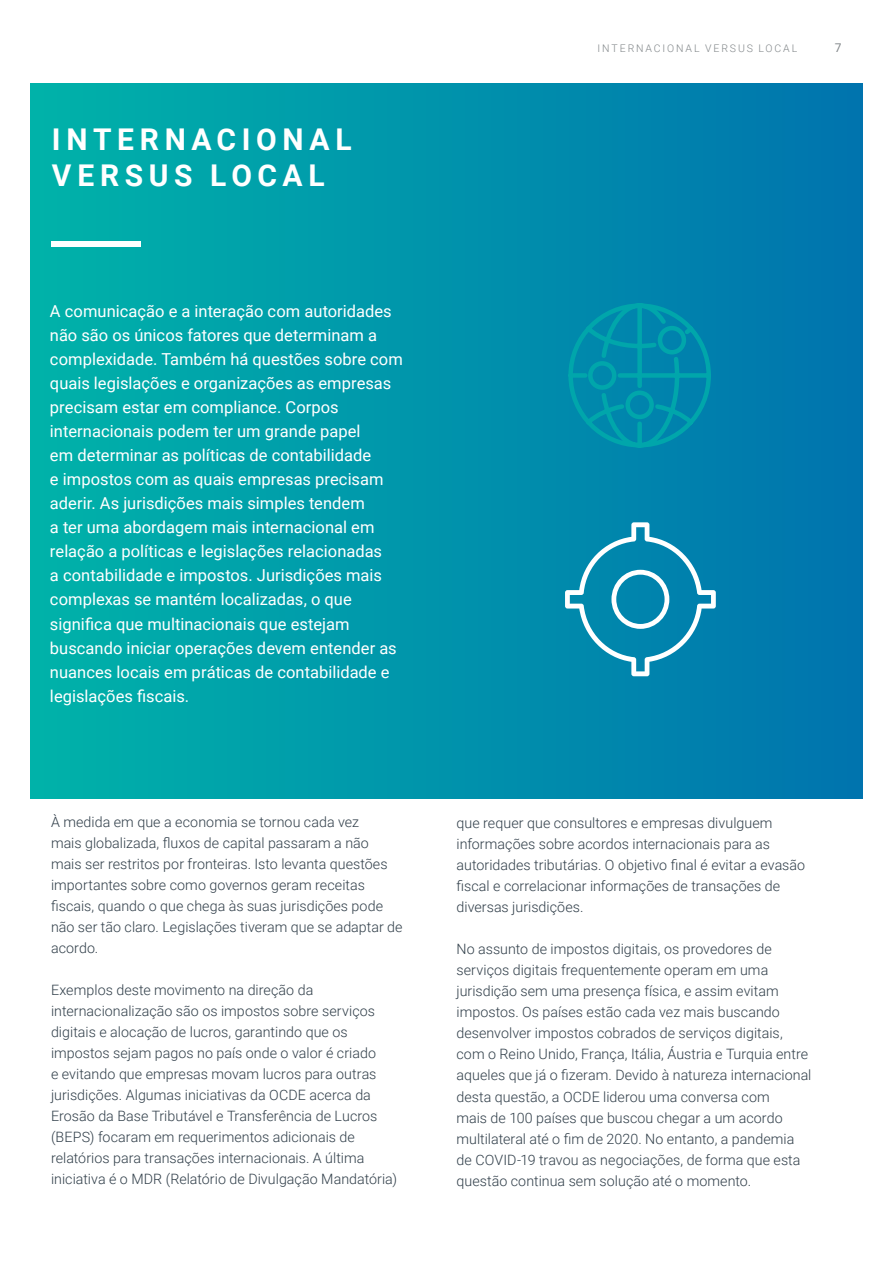
<style>
.page{position:relative;width:893px;height:1263px;background:#fff}
.page>*{position:absolute;margin:0;border:0;box-sizing:border-box;transform-origin:0 0}
.t1{font:700 30px/36px "Roboto";letter-spacing:.19em;color:#fff}
.t2{font:16.5px/24px "Roboto";color:#fff}
.t3{font:300 14.25px/21px "Roboto";letter-spacing:.005em;color:#303e49}
.t4{font:12px "Roboto";color:#82878a}
.t5{font:300 10.5px "Roboto";letter-spacing:.18em;color:#82878a}
</style>
<div class="page">
<div style="left:30px;top:84px;width:833px;height:714px;background:linear-gradient(to right,#00b2a9,#0073ae)"></div>
<div style="left:51px;top:242px;width:90px;height:5px;background:#fff"></div>
<svg style="left:565px;top:522px;width:151px;height:154px;background:#2294b7"></svg>
<svg style="left:566px;top:301px;width:147px;height:149px;background:#008cac"></svg>
<h1 class="t1" style="left:52px;top:120px;width:301px">INTERNACIONAL<br>VERSUS LOCAL</h1>
<p class="t2" style="left:50px;top:299px;width:354px">A comunicação e a interação com autoridades não são os únicos fatores que determinam a complexidade. Também há questões sobre com quais legislações e organizações as empresas precisam estar em compliance. Corpos internacionais podem ter um grande papel<br>em determinar as políticas de contabilidade<br>e impostos com as quais empresas precisam aderir. As jurisdições mais simples tendem<br>a ter uma abordagem mais internacional em relação a políticas e legislações relacionadas<br>a contabilidade e impostos. Jurisdições mais complexas se mantém localizadas, o que significa que multinacionais que estejam buscando iniciar operações devem entender as nuances locais em práticas de contabilidade e legislações fiscais.</p>
<p class="t3" style="left:51px;top:811px;width:353px">À medida em que a economia se tornou cada vez<br>mais globalizada, fluxos de capital passaram a não mais ser restritos por fronteiras. Isto levanta questões importantes sobre como governos geram receitas fiscais, quando o que chega às suas jurisdições pode não ser tão claro. Legislações tiveram que se adaptar de acordo.</p>
<p class="t3" style="left:51px;top:979px;width:347px">Exemplos deste movimento na direção da internacionalização são os impostos sobre serviços digitais e alocação de lucros, garantindo que os impostos sejam pagos no país onde o valor é criado<br>e evitando que empresas movam lucros para outras jurisdições. Algumas iniciativas da OCDE acerca da Erosão da Base Tributável e Transferência de Lucros (BEPS) focaram em requerimentos adicionais de relatórios para transações internacionais. A última iniciativa é o MDR (Relatório de Divulgação Mandatória)</p>
<p class="t5" style="left:598px;top:41px;width:201px">INTERNACIONAL VERSUS LOCAL</p>
<p class="t4" style="left:835px;top:39px;width:8px">7</p>
<p class="t3" style="left:456px;top:812px;width:350px">que requer que consultores e empresas divulguem informações sobre acordos internacionais para as autoridades tributárias. O objetivo final é evitar a evasão fiscal e correlacionar informações de transações de diversas jurisdições.</p>
<p class="t3" style="left:456px;top:938px;width:356px">No assunto de impostos digitais, os provedores de serviços digitais frequentemente operam em uma jurisdição sem uma presença física, e assim evitam impostos. Os países estão cada vez mais buscando desenvolver impostos cobrados de serviços digitais, com o Reino Unido, França, Itália, Áustria e Turquia entre aqueles que já o fizeram. Devido à natureza internacional desta questão, a OCDE liderou uma conversa com<br>mais de 100 países que buscou chegar a um acordo multilateral até o fim de 2020. No entanto, a pandemia de COVID-19 travou as negociações, de forma que esta questão continua sem solução até o momento.</p>
</div>
